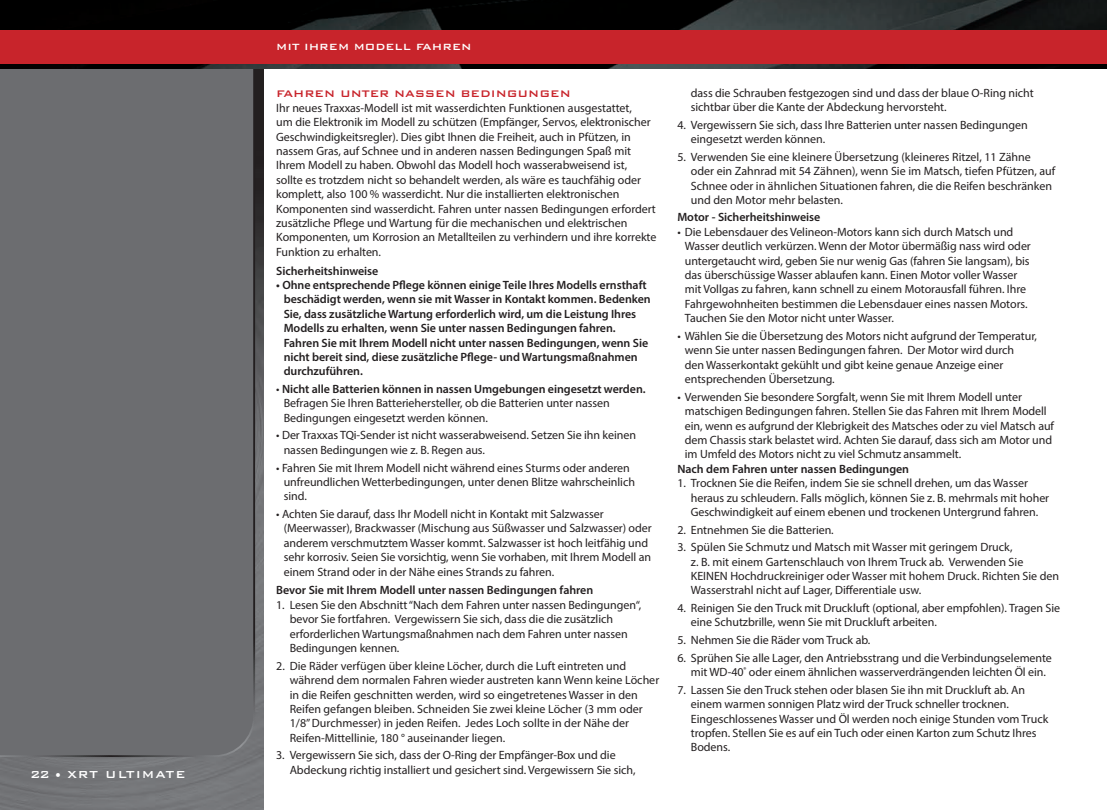
<style>
.page{position:relative;width:1107px;height:810px;background:#fff}
.page>*{position:absolute;margin:0;border:0;box-sizing:border-box;transform-origin:0 0}
.t1{font:500 13.5px "Bank Gothic BT";letter-spacing:.075em;color:#fff}
.t2{font:500 12.75px "Bank Gothic BT";letter-spacing:-.005em;color:#c8242b}
.t3{font:12px/14.4px "Myriad Pro";letter-spacing:-.005em;color:#231f20}
.t4{font:600 12px/14.4px "Myriad Pro";letter-spacing:-.005em;color:#231f20}
.t5{font:500 12px "Bank Gothic BT";color:#fff}
.s1{font-weight:600}
</style>
<div class="page">
<img style="left:0;top:68px;width:263px;height:742px">
<div style="left:0;top:68px;width:256px;height:690px;background:#6c6d70"></div>
<img style="left:0;top:0;width:1107px;height:68px">
<div style="left:0;top:30px;width:1107px;height:34px;background:#c8242b"></div>
<p class="t1" style="left:30px;top:767px;width:157px">22 • XRT ULTIMATE</p>
<p class="t5" style="left:276px;top:41px;width:197px">MIT IHREM MODELL FAHREN</p>
<p class="t2" style="left:276px;top:87px;width:296px">FAHREN UNTER NASSEN BEDINGUNGEN</p>
<p class="t3" style="left:276px;top:100px;width:382px">Ihr neues Traxxas-Modell ist mit wasserdichten Funktionen ausgestattet,<br>um die Elektronik im Modell zu schützen (Empfänger, Servos, elektronischer Geschwindigkeitsregler). Dies gibt Ihnen die Freiheit, auch in Pfützen, in nassem Gras, auf Schnee und in anderen nassen Bedingungen Spaß mit Ihrem Modell zu haben. Obwohl das Modell hoch wasserabweisend ist, sollte es trotzdem nicht so behandelt werden, als wäre es tauchfähig oder komplett, also 100 % wasserdicht. Nur die installierten elektronischen Komponenten sind wasserdicht. Fahren unter nassen Bedingungen erfordert zusätzliche Pflege und Wartung für die mechanischen und elektrischen Komponenten, um Korrosion an Metallteilen zu verhindern und ihre korrekte Funktion zu erhalten.</p>
<p class="t4" style="left:276px;top:263px;width:104px">Sicherheitshinweise</p>
<p class="t4" style="left:284px;top:277px;width:369px;text-indent:-8px">• Ohne entsprechende Pflege können einige Teile Ihres Modells ernsthaft beschädigt werden, wenn sie mit Wasser in Kontakt kommen. Bedenken Sie, dass zusätzliche Wartung erforderlich wird, um die Leistung Ihres Modells zu erhalten, wenn Sie unter nassen Bedingungen fahren.<br>Fahren Sie mit Ihrem Modell nicht unter nassen Bedingungen, wenn Sie nicht bereit sind, diese zusätzliche Pflege- und Wartungsmaßnahmen durchzuführen.</p>
<p class="t3" style="left:284px;top:382px;width:363px;text-indent:-8px">• <span class="s1">Nicht alle Batterien können in nassen Umgebungen eingesetzt werden.<br></span>Befragen Sie Ihren Batteriehersteller, ob die Batterien unter nassen<br>Bedingungen eingesetzt werden können.</p>
<p class="t3" style="left:284px;top:428px;width:354px;text-indent:-8px">• Der Traxxas TQi-Sender ist nicht wasserabweisend. Setzen Sie ihn keinen nassen Bedingungen wie z. B. Regen aus.</p>
<p class="t3" style="left:284px;top:460px;width:353px;text-indent:-8px">• Fahren Sie mit Ihrem Modell nicht während eines Sturms oder anderen unfreundlichen Wetterbedingungen, unter denen Blitze wahrscheinlich sind.</p>
<p class="t3" style="left:284px;top:507px;width:370px;text-indent:-8px">• Achten Sie darauf, dass Ihr Modell nicht in Kontakt mit Salzwasser (Meerwasser), Brackwasser (Mischung aus Süßwasser und Salzwasser) oder anderem verschmutztem Wasser kommt. Salzwasser ist hoch leitfähig und sehr korrosiv. Seien Sie vorsichtig, wenn Sie vorhaben, mit Ihrem Modell an einem Strand oder in der Nähe eines Strands zu fahren.</p>
<p class="t4" style="left:276px;top:583px;width:319px">Bevor Sie mit Ihrem Modell unter nassen Bedingungen fahren</p>
<p class="t3" style="left:290px;top:597px;width:353px;text-indent:-14px">1. Lesen Sie den Abschnitt “Nach dem Fahren unter nassen Bedingungen“, bevor Sie fortfahren. Vergewissern Sie sich, dass die die zusätzlich erforderlichen Wartungsmaßnahmen nach dem Fahren unter nassen Bedingungen kennen.</p>
<p class="t3" style="left:290px;top:658px;width:371px;text-indent:-14px">2. Die Räder verfügen über kleine Löcher, durch die Luft eintreten und während dem normalen Fahren wieder austreten kann Wenn keine Löcher in die Reifen geschnitten werden, wird so eingetretenes Wasser in den Reifen gefangen bleiben. Schneiden Sie zwei kleine Löcher (3 mm oder 1/8” Durchmesser) in jeden Reifen. Jedes Loch sollte in der Nähe der Reifen-Mittellinie, 180 ° auseinander liegen.</p>
<p class="t3" style="left:290px;top:748px;width:347px;text-indent:-14px">3. Vergewissern Sie sich, dass der O-Ring der Empfänger-Box und die<br>Abdeckung richtig installiert und gesichert sind. Vergewissern Sie sich,</p>
<p class="t3" style="left:691px;top:85px;width:344px">dass die Schrauben festgezogen sind und dass der blaue O-Ring nicht sichtbar über die Kante der Abdeckung hervorsteht.</p>
<p class="t3" style="left:691px;top:117px;width:338px;text-indent:-14px">4. Vergewissern Sie sich, dass Ihre Batterien unter nassen Bedingungen eingesetzt werden können.</p>
<p class="t3" style="left:691px;top:149px;width:366px;text-indent:-14px">5. Verwenden Sie eine kleinere Übersetzung (kleineres Ritzel, 11 Zähne oder ein Zahnrad mit 54 Zähnen), wenn Sie im Matsch, tiefen Pfützen, auf Schnee oder in ähnlichen Situationen fahren, die die Reifen beschränken und den Motor mehr belasten.</p>
<p class="t4" style="left:677px;top:210px;width:144px">Motor - Sicherheitshinweise</p>
<p class="t3" style="left:685px;top:224px;width:348px;text-indent:-8px">• Die Lebensdauer des Velineon-Motors kann sich durch Matsch und Wasser deutlich verkürzen. Wenn der Motor übermäßig nass wird oder untergetaucht wird, geben Sie nur wenig Gas (fahren Sie langsam), bis das überschüssige Wasser ablaufen kann. Einen Motor voller Wasser mit Vollgas zu fahren, kann schnell zu einem Motorausfall führen. Ihre Fahrgewohnheiten bestimmen die Lebensdauer eines nassen Motors.<br>Tauchen Sie den Motor nicht unter Wasser.</p>
<p class="t3" style="left:685px;top:328px;width:354px;text-indent:-8px">• Wählen Sie die Übersetzung des Motors nicht aufgrund der Temperatur, wenn Sie unter nassen Bedingungen fahren. Der Motor wird durch<br>den Wasserkontakt gekühlt und gibt keine genaue Anzeige einer entsprechenden Übersetzung.</p>
<p class="t3" style="left:685px;top:389px;width:371px;text-indent:-8px">• Verwenden Sie besondere Sorgfalt, wenn Sie mit Ihrem Modell unter matschigen Bedingungen fahren. Stellen Sie das Fahren mit Ihrem Modell ein, wenn es aufgrund der Klebrigkeit des Matsches oder zu viel Matsch auf dem Chassis stark belastet wird. Achten Sie darauf, dass sich am Motor und im Umfeld des Motors nicht zu viel Schmutz ansammelt.</p>
<p class="t4" style="left:677px;top:461px;width:233px">Nach dem Fahren unter nassen Bedingungen</p>
<p class="t3" style="left:691px;top:476px;width:360px;text-indent:-14px">1. Trocknen Sie die Reifen, indem Sie sie schnell drehen, um das Wasser heraus zu schleudern. Falls möglich, können Sie z. B. mehrmals mit hoher<br>Geschwindigkeit auf einem ebenen und trockenen Untergrund fahren.</p>
<p class="t3" style="left:677px;top:522px;width:158px">2. Entnehmen Sie die Batterien.</p>
<p class="t3" style="left:691px;top:540px;width:370px;text-indent:-13px">3. Spülen Sie Schmutz und Matsch mit Wasser mit geringem Druck,<br>z. B. mit einem Gartenschlauch von Ihrem Truck ab. Verwenden Sie KEINEN Hochdruckreiniger oder Wasser mit hohem Druck. Richten Sie den Wasserstrahl nicht auf Lager, Differentiale usw.</p>
<p class="t3" style="left:691px;top:601px;width:371px;text-indent:-14px">4. Reinigen Sie den Truck mit Druckluft (optional, aber empfohlen). Tragen Sie eine Schutzbrille, wenn Sie mit Druckluft arbeiten.</p>
<p class="t3" style="left:677px;top:633px;width:194px">5. Nehmen Sie die Räder vom Truck ab.</p>
<p class="t3" style="left:691px;top:650px;width:363px;text-indent:-14px">6. Sprühen Sie alle Lager, den Antriebsstrang und die Verbindungselemente mit WD-40<sup>®</sup> oder einem ähnlichen wasserverdrängenden leichten Öl ein.</p>
<p class="t3" style="left:691px;top:682px;width:359px;text-indent:-14px">7. Lassen Sie den Truck stehen oder blasen Sie ihn mit Druckluft ab. An einem warmen sonnigen Platz wird der Truck schneller trocknen.<br>Eingeschlossenes Wasser und Öl werden noch einige Stunden vom Truck tropfen. Stellen Sie es auf ein Tuch oder einen Karton zum Schutz Ihres Bodens.</p>
</div>
